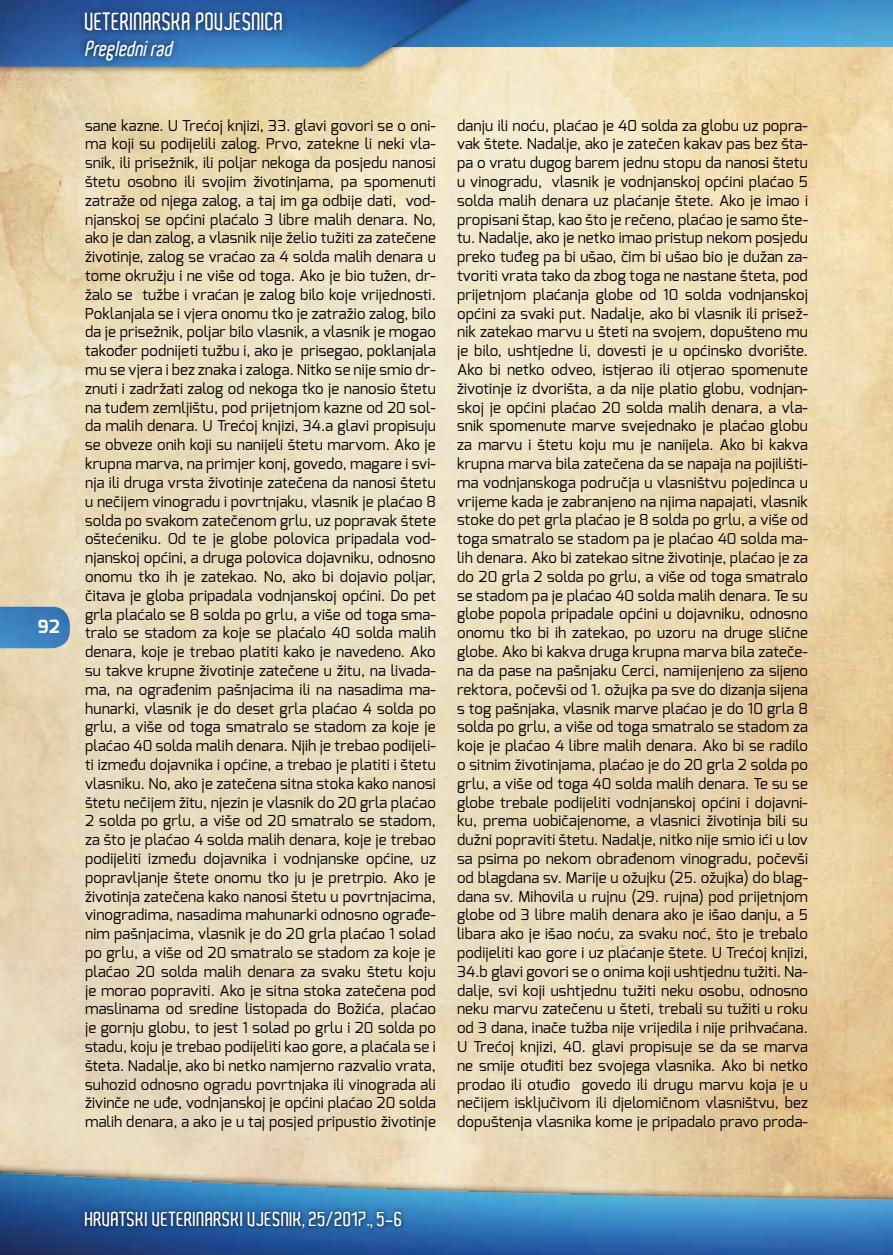
<style>
.page{position:relative;width:893px;height:1255px;background:#fff}
.page>*{position:absolute;margin:0;border:0;box-sizing:border-box;transform-origin:0 0}
.t1{font:600 24px "Aldo";color:#fff;scale:.9 1}
.t2{font:italic 600 21px "Aldo";color:#fff;scale:.9 1}
.t3{font:600 19.5px "Aldo";color:#fff}
.t4{font:700 18.15px "Exo";color:#fff}
.t5{font:15px/18.8px "Exo";letter-spacing:.01em;color:#000;text-align:justify}
</style>
<div class="page">
<img style="left:0;top:1153px;width:893px;height:101px">
<img style="left:0;top:606px;width:70px;height:42px">
<img style="left:505px;top:0;width:388px;height:47px">
<div style="left:0;top:0;width:505px;height:75px;background:#000;opacity:.75"></div>
<img style="left:0;top:0;width:498px;height:66px">
<div style="left:81px;top:1207px;width:325px;height:25px;background:#000;opacity:.75"></div>
<div style="left:77px;top:5px;width:213px;height:63px;background:#000;opacity:.75"></div>
<p class="t4" style="left:38px;top:614px;width:23px">92</p>
<h1 class="t1" style="left:85px;top:8px;width:222px">VETERINARSKA POVJESNICA</h1>
<h2 class="t2" style="left:85px;top:36px;width:104px">Preglednirad</h2>
<p class="t5" style="left:85px;top:116px;width:352px">sane kazne. U Trećoj knjizi, 33. glavi govori se o oni&shy;ma koji su podijelili zalog. Prvo, zatekne li neki vla&shy;snik, ili prisežnik, ili poljar nekoga da posjedu nanosi štetu osobno ili svojim životinjama, pa spomenuti zatraže od njega zalog, a taj im ga odbije dati, vod&shy;njanskoj se općini plaćalo 3 libre malih denara. No, ako je dan zalog, a vlasnik nije želio tužiti za zatečene životinje, zalog se vraćao za 4 solda malih denara u tome okružju i ne više od toga. Ako je bio tužen, dr&shy;žalo se tužbe i vraćan je zalog bilo koje vrijednosti.<br>Poklanjala se i vjera onomu tko je zatražio zalog, bilo da je prisežnik, poljar bilo vlasnik, a vlasnik je mogao također podnijeti tužbu i, ako je prisegao, poklanjala mu se vjera i bez znaka i zaloga. Nitko se nije smio dr&shy;znuti i zadržati zalog od nekoga tko je nanosio štetu na tuđem zemljištu, pod prijetnjom kazne od 20 sol&shy;da malih denara. U Trećoj knjizi, 34.a glavi propisuju se obveze onih koji su nanijeli štetu marvom. Ako je krupna marva, na primjer konj, govedo, magare i svi&shy;nja ili druga vrsta životinje zatečena da nanosi štetu u nečijem vinogradu i povrtnjaku, vlasnik je plaćao 8 solda po svakom zatečenom grlu, uz popravak štete oštećeniku. Od te je globe polovica pripadala vod&shy;njanskoj općini, a druga polovica dojavniku, odnosno onomu tko ih je zatekao. No, ako bi dojavio poljar, čitava je globa pripadala vodnjanskoj općini. Do pet grla plaćalo se 8 solda po grlu, a više od toga sma&shy;tralo se stadom za koje se plaćalo 40 solda malih denara, koje je trebao platiti kako je navedeno. Ako su takve krupne životinje zatečene u žitu, na livada&shy;ma, na ograđenim pašnjacima ili na nasadima ma&shy;hunarki, vlasnik je do deset grla plaćao 4 solda po grlu, a više od toga smatralo se stadom za koje je plaćao 40 solda malih denara. Njih je trebao podijeli&shy;ti između dojavnika i općine, a trebao je platiti i štetu vlasniku. No, ako je zatečena sitna stoka kako nanosi štetu nečijem žitu, njezin je vlasnik do 20 grla plaćao 2 solda po grlu, a više od 20 smatralo se stadom, za što je plaćao 4 solda malih denara, koje je trebao podijeliti između dojavnika i vodnjanske općine, uz popravljanje štete onomu tko ju je pretrpio. Ako je životinja zatečena kako nanosi štetu u povrtnjacima, vinogradima, nasadima mahunarki odnosno ograđe&shy;nim pašnjacima, vlasnik je do 20 grla plaćao 1 solad po grlu, a više od 20 smatralo se stadom za koje je plaćao 20 solda malih denara za svaku štetu koju je morao popraviti. Ako je sitna stoka zatečena pod maslinama od sredine listopada do Božića, plaćao je gornju globu, to jest 1 solad po grlu i 20 solda po stadu, koju je trebao podijeliti kao gore, a plaćala se i šteta. Nadalje, ako bi netko namjerno razvalio vrata, suhozid odnosno ogradu povrtnjaka ili vinograda ali živinče ne uđe, vodnjanskoj je općini plaćao 20 solda malih denara, a ako je u taj posjed pripustio životinje</p>
<p class="t5" style="left:457px;top:116px;width:352px">danju ili noću, plaćao je 40 solda za globu uz popra&shy;vak štete. Nadalje, ako je zatečen kakav pas bez šta&shy;pa o vratu dugog barem jednu stopu da nanosi štetu u vinogradu, vlasnik je vodnjanskoj općini plaćao 5 solda malih denara uz plaćanje štete. Ako je imao i propisani štap, kao što je rečeno, plaćao je samo šte&shy;tu. Nadalje, ako je netko imao pristup nekom posjedu preko tuđeg pa bi ušao, čim bi ušao bio je dužan za&shy;tvoriti vrata tako da zbog toga ne nastane šteta, pod prijetnjom plaćanja globe od 10 solda vodnjanskoj općini za svaki put. Nadalje, ako bi vlasnik ili prisež&shy;nik zatekao marvu u šteti na svojem, dopušteno mu je bilo, ushtjedne li, dovesti je u općinsko dvorište.<br>Ako bi netko odveo, istjerao ili otjerao spomenute životinje iz dvorišta, a da nije platio globu, vodnjan&shy;skoj je općini plaćao 20 solda malih denara, a vla&shy;snik spomenute marve svejednako je plaćao globu za marvu i štetu koju mu je nanijela. Ako bi kakva krupna marva bila zatečena da se napaja na pojilišti&shy;ma vodnjanskoga područja u vlasništvu pojedinca u vrijeme kada je zabranjeno na njima napajati, vlasnik stoke do pet grla plaćao je 8 solda po grlu, a više od toga smatralo se stadom pa je plaćao 40 solda ma&shy;lih denara. Ako bi zatekao sitne životinje, plaćao je za do 20 grla 2 solda po grlu, a više od toga smatralo se stadom pa je plaćao 40 solda malih denara. Te su globe popola pripadale općini u dojavniku, odnosno onomu tko bi ih zatekao, po uzoru na druge slične globe. Ako bi kakva druga krupna marva bila zateče&shy;na da pase na pašnjaku Cerci, namijenjeno za sijeno rektora, počevši od 1. ožujka pa sve do dizanja sijena s tog pašnjaka, vlasnik marve plaćao je do 10 grla 8 solda po grlu, a više od toga smatralo se stadom za koje je plaćao 4 libre malih denara. Ako bi se radilo o sitnim životinjama, plaćao je do 20 grla 2 solda po grlu, a više od toga 40 solda malih denara. Te su se globe trebale podijeliti vodnjanskoj općini i dojavni&shy;ku, prema uobičajenome, a vlasnici životinja bili su dužni popraviti štetu. Nadalje, nitko nije smio ići u lov sa psima po nekom obrađenom vinogradu, počevši od blagdana sv. Marije u ožujku (25. ožujka) do blag&shy;dana sv. Mihovila u rujnu (29. rujna) pod prijetnjom globe od 3 libre malih denara ako je išao danju, a 5 libara ako je išao noću, za svaku noć, što je trebalo podijeliti kao gore i uz plaćanje štete. U Trećoj knjizi, 34.b glavi govori se o onima koji ushtjednu tužiti. Na&shy;dalje, svi koji ushtjednu tužiti neku osobu, odnosno neku marvu zatečenu u šteti, trebali su tužiti u roku od 3 dana, inače tužba nije vrijedila i nije prihvaćana.<br>U Trećoj knjizi, 40. glavi propisuje se da se marva ne smije otuđiti bez svojega vlasnika. Ako bi netko prodao ili otuđio govedo ili drugu marvu koja je u nečijem isključivom ili djelomičnom vlasništvu, bez dopuštenja vlasnika kome je pripadalo pravo proda-</p>
<h3 class="t3" style="left:85px;top:1207px;width:319px">HRVATSKI VETERINARSKI VJESNIK, 25/2017., 5-6</h3>
</div>
